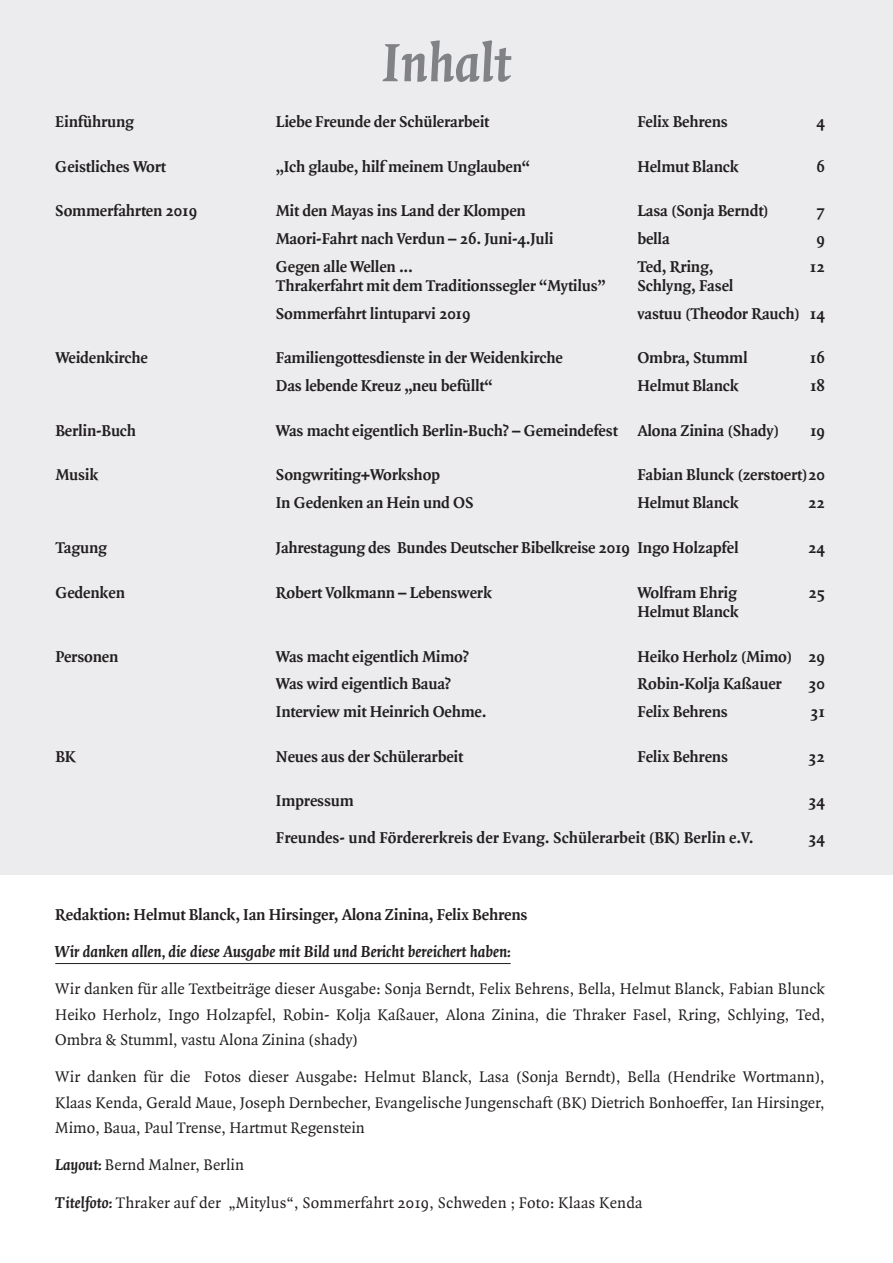
<style>
.page{position:relative;width:893px;height:1263px;background:#fff}
.page>*{position:absolute;margin:0;border:0;box-sizing:border-box;transform-origin:0 0}
.t1{font:italic 700 57px "Quadraat OT";color:#808285}
.t2{font:italic 700 16.95px "Quadraat OT";color:#231f20}
.t3{font:700 16.95px "Quadraat OT";letter-spacing:-.01em;color:#231f20}
.t4{font:700 16.8px "Quadraat OT";letter-spacing:-.01em;color:#231f20}
.t5{font:16.5px/25.5px "Quadraat OT";color:#231f20;text-align:justify}
.s1{font-weight:700;font-style:italic}
</style>
<div class="page">
<div style="left:0;top:0;width:893px;height:875px;background:#ececee"></div>
<hr style="left:55px;top:963px;width:456px;height:1px;background:#231f20">
<h1 class="t1" style="left:382px;top:32px;width:130px">Inhalt</h1>
<p class="t4" style="left:55px;top:112px;width:80px">Einführung</p>
<p class="t4" style="left:276px;top:112px;width:215px">Liebe Freunde der Schülerarbeit</p>
<p class="t4" style="left:637px;top:112px;width:92px">Felix Behrens</p>
<p class="t4" style="left:816px;top:112px;width:10px">4</p>
<p class="t4" style="left:55px;top:156px;width:112px">Geistliches Wort</p>
<p class="t4" style="left:276px;top:156px;width:256px">„Ich glaube, hilf meinem Unglauben“</p>
<p class="t4" style="left:637px;top:156px;width:103px">Helmut Blanck</p>
<p class="t4" style="left:816px;top:156px;width:10px">6</p>
<p class="t4" style="left:55px;top:201px;width:143px">Sommerfahrten 2019</p>
<p class="t4" style="left:276px;top:201px;width:252px">Mit den Mayas ins Land der Klompen</p>
<p class="t4" style="left:637px;top:201px;width:133px">Lasa (Sonja Berndt)</p>
<p class="t4" style="left:816px;top:201px;width:10px">7</p>
<p class="t4" style="left:276px;top:229px;width:279px">Maori-Fahrt nach Verdun – 26. Juni-4.Juli</p>
<p class="t4" style="left:637px;top:229px;width:34px">bella</p>
<p class="t4" style="left:816px;top:229px;width:10px">9</p>
<p class="t4" style="left:276px;top:257px;width:138px">Gegen alle Wellen ...</p>
<p class="t4" style="left:637px;top:257px;width:78px">Ted, Rring,</p>
<p class="t4" style="left:810px;top:257px;width:16px">12</p>
<p class="t4" style="left:276px;top:276px;width:331px">Thrakerfahrt mit dem Traditionssegler “Mytilus”</p>
<p class="t4" style="left:637px;top:276px;width:98px">Schlyng, Fasel</p>
<p class="t4" style="left:276px;top:304px;width:196px">Sommerfahrt lintuparvi 2019</p>
<p class="t4" style="left:637px;top:304px;width:189px">vastuu (Theodor Rauch) 14</p>
<p class="t4" style="left:55px;top:348px;width:94px">Weidenkirche</p>
<p class="t4" style="left:276px;top:348px;width:289px">Familiengottesdienste in der Weidenkirche</p>
<p class="t4" style="left:637px;top:348px;width:112px">Ombra, Stumml</p>
<p class="t4" style="left:810px;top:348px;width:16px">16</p>
<p class="t4" style="left:276px;top:376px;width:218px">Das lebende Kreuz „neu befüllt“</p>
<p class="t4" style="left:637px;top:376px;width:103px">Helmut Blanck</p>
<p class="t4" style="left:810px;top:376px;width:16px">18</p>
<p class="t4" style="left:55px;top:421px;width:82px">Berlin-Buch</p>
<p class="t4" style="left:276px;top:421px;width:505px">Was macht eigentlich Berlin-Buch? – Gemeindefest Alona Zinina (Shady)</p>
<p class="t4" style="left:810px;top:421px;width:16px">19</p>
<p class="t4" style="left:55px;top:465px;width:45px">Musik</p>
<p class="t4" style="left:276px;top:465px;width:166px">Songwriting+Workshop</p>
<p class="t4" style="left:637px;top:465px;width:189px">Fabian Blunck (zerstoert)20</p>
<p class="t4" style="left:276px;top:493px;width:199px">In Gedenken an Hein und OS</p>
<p class="t4" style="left:637px;top:493px;width:103px">Helmut Blanck</p>
<p class="t4" style="left:808px;top:493px;width:18px">22</p>
<p class="t4" style="left:55px;top:538px;width:53px">Tagung</p>
<p class="t4" style="left:276px;top:538px;width:464px">Jahrestagung des Bundes Deutscher Bibelkreise 2019 Ingo Holzapfel</p>
<p class="t4" style="left:808px;top:538px;width:18px">24</p>
<p class="t4" style="left:55px;top:583px;width:71px">Gedenken</p>
<p class="t4" style="left:276px;top:583px;width:218px">Robert Volkmann – Lebenswerk</p>
<p class="t4" style="left:637px;top:583px;width:101px">Wolfram Ehrig</p>
<p class="t4" style="left:808px;top:583px;width:18px">25</p>
<p class="t4" style="left:637px;top:602px;width:103px">Helmut Blanck</p>
<p class="t4" style="left:55px;top:646px;width:64px">Personen</p>
<p class="t4" style="left:276px;top:646px;width:195px">Was macht eigentlich Mimo?</p>
<p class="t4" style="left:637px;top:646px;width:189px">Heiko Herholz (Mimo) 29</p>
<p class="t4" style="left:276px;top:674px;width:177px">Was wird eigentlich Baua?</p>
<p class="t4" style="left:637px;top:674px;width:146px">Robin-Kolja Kaßauer</p>
<p class="t4" style="left:808px;top:674px;width:18px">30</p>
<p class="t4" style="left:276px;top:702px;width:212px">Interview mit Heinrich Oehme.</p>
<p class="t4" style="left:637px;top:702px;width:92px">Felix Behrens</p>
<p class="t4" style="left:810px;top:702px;width:16px">31</p>
<p class="t4" style="left:55px;top:747px;width:22px">BK</p>
<p class="t4" style="left:276px;top:747px;width:189px">Neues aus der Schülerarbeit</p>
<p class="t4" style="left:637px;top:747px;width:92px">Felix Behrens</p>
<p class="t4" style="left:808px;top:747px;width:18px">32</p>
<p class="t4" style="left:276px;top:791px;width:79px">Impressum</p>
<p class="t4" style="left:808px;top:791px;width:18px">34</p>
<p class="t4" style="left:276px;top:828px;width:479px">Freundes- und Fördererkreis der Evang. Schülerarbeit (BK) Berlin e.V.</p>
<p class="t4" style="left:808px;top:828px;width:18px">34</p>
<p class="t3" style="left:55px;top:904px;width:474px">Redaktion: Helmut Blanck, Ian Hirsinger, Alona Zinina, Felix Behrens</p>
<p class="t2" style="left:55px;top:942px;width:457px">Wir danken allen, die diese Ausgabe mit Bild und Bericht bereichert haben:</p>
<p class="t5" style="left:55px;top:976px;width:771px">Wir danken für alle Textbeiträge dieser Ausgabe: Sonja Berndt, Felix Behrens, Bella, Helmut Blanck, Fabian Blunck Heiko Herholz, Ingo Holzapfel, Robin- Kolja Kaßauer, Alona Zinina, die Thraker Fasel, Rring, Schlying, Ted, Ombra &amp; Stumml, vastu Alona Zinina (shady)</p>
<p class="t5" style="left:55px;top:1064px;width:771px">Wir danken für die Fotos dieser Ausgabe: Helmut Blanck, Lasa (Sonja Berndt), Bella (Hendrike Wortmann), Klaas Kenda, Gerald Maue, Joseph Dernbecher, Evangelische Jungenschaft (BK) Dietrich Bonhoeffer, Ian Hirsinger, Mimo, Baua, Paul Trense, Hartmut Regenstein</p>
<p class="t5" style="left:55px;top:1153px;width:190px"><span class="s1">Layout:</span> Bernd Malner, Berlin</p>
<p class="t5" style="left:55px;top:1190px;width:589px"><span class="s1">Titelfoto:</span> Thraker auf der „Mitylus“, Sommerfahrt 2019, Schweden ; Foto: Klaas Kenda</p>
</div>
